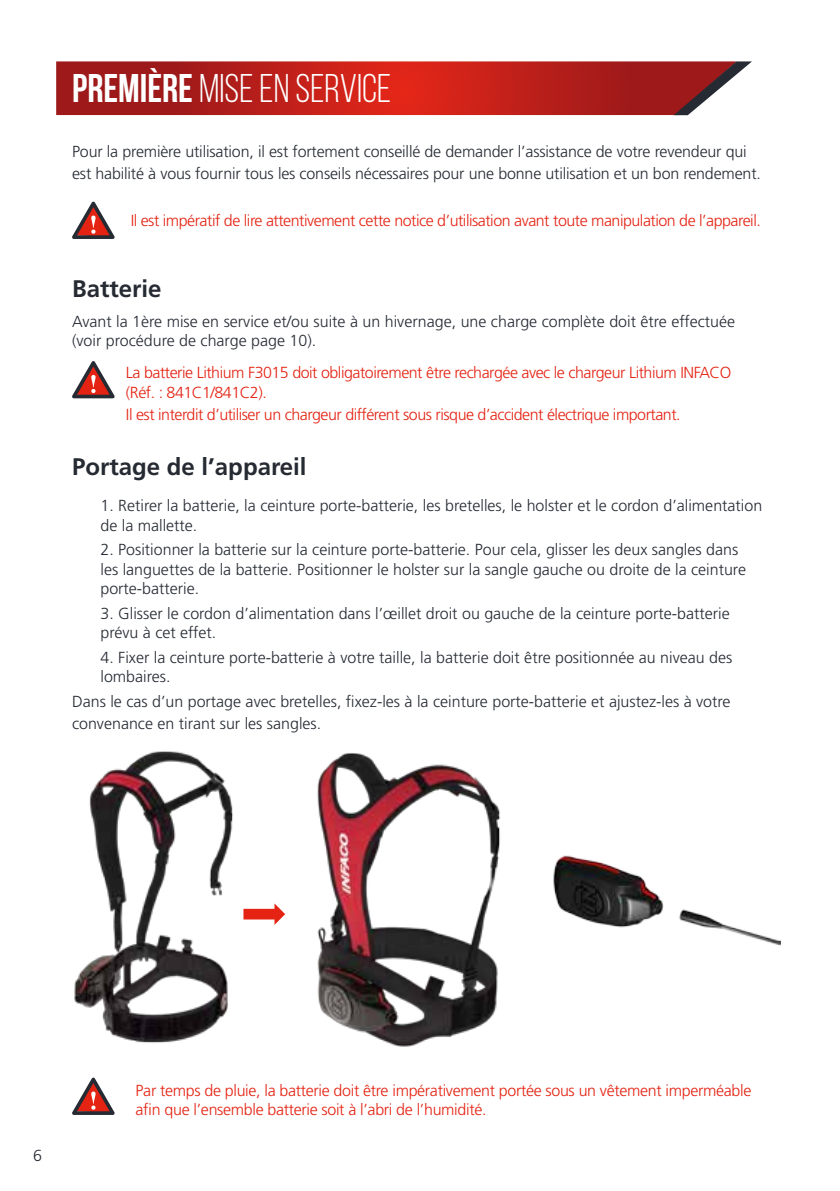
<style>
.page{position:relative;width:840px;height:1191px;background:#fff}
.page>*{position:absolute;margin:0;border:0;box-sizing:border-box;transform-origin:0 0}
.t1{font:40px "Bebas Neue";color:#fff}
.t2{font:700 24px "Frutiger Pro";color:#262b33}
.t3{font:300 16px/19.2px "Frutiger Pro";color:#262b33}
.t4{font:300 16px/19.2px "Frutiger Pro";letter-spacing:-.03em;color:#e42313}
.s1{font-weight:700}
</style>
<div class="page">
<svg style="left:56px;top:61px;width:695px;height:54px;background:#b62a26"></svg>
<svg style="left:72px;top:361px;width:43px;height:37px"></svg>
<svg style="left:72px;top:1077px;width:43px;height:38px"></svg>
<svg style="left:72px;top:202px;width:43px;height:37px"></svg>
<img style="left:74px;top:751px;width:159px;height:292px">
<img style="left:317px;top:753px;width:184px;height:294px">
<img style="left:553px;top:855px;width:227px;height:91px">
<svg style="left:243px;top:903px;width:42px;height:21px"></svg>
<h1 class="t1" style="left:72px;top:67px;width:320px"><span class="s1">PREMIèRE</span> MISE EN SERVICE</h1>
<p class="t3" style="left:72px;top:141px;width:690px;line-height:22px">Pour la première utilisation, il est fortement conseillé de demander l’assistance de votre revendeur qui est habilité à vous fournir tous les conseils nécessaires pour une bonne utilisation et un bon rendement.</p>
<p class="t4" style="left:131px;top:211px;width:631px">Il est impératif de lire attentivement cette notice d’utilisation avant toute manipulation de l’appareil.</p>
<h2 class="t2" style="left:72px;top:274px;width:91px">Batterie</h2>
<p class="t3" style="left:72px;top:312px;width:664px">Avant la 1ère mise en service et/ou suite à un hivernage, une charge complète doit être effectuée (voir procédure de charge page 10).</p>
<p class="t4" style="left:126px;top:363px;width:606px">La batterie Lithium F3015 doit obligatoirement être rechargée avec le chargeur Lithium INFACO (Réf. : 841C1/841C2).</p>
<p class="t4" style="left:126px;top:404px;width:556px">Il est interdit d’utiliser un chargeur différent sous risque d’accident électrique important.</p>
<h2 class="t2" style="left:72px;top:452px;width:236px">Portage de l’appareil</h2>
<p class="t3" style="left:100px;top:496px;width:663px">1. Retirer la batterie, la ceinture porte-batterie, les bretelles, le holster et le cordon d’alimentation de la mallette.</p>
<p class="t3" style="left:100px;top:540px;width:646px">2. Positionner la batterie sur la ceinture porte-batterie. Pour cela, glisser les deux sangles dans les languettes de la batterie. Positionner le holster sur la sangle gauche ou droite de la ceinture porte-batterie.</p>
<p class="t3" style="left:100px;top:603px;width:630px">3. Glisser le cordon d’alimentation dans l’œillet droit ou gauche de la ceinture porte-batterie prévu à cet effet.</p>
<p class="t3" style="left:100px;top:647px;width:633px">4. Fixer la ceinture porte-batterie à votre taille, la batterie doit être positionnée au niveau des lombaires.</p>
<p class="t3" style="left:72px;top:690px;width:659px;line-height:22px">Dans le cas d’un portage avec bretelles, fixez-les à la ceinture porte-batterie et ajustez-les à votre convenance en tirant sur les sangles.</p>
<p class="t3" style="left:33px;top:1146px;width:10px">6</p>
<p class="t4" style="left:135px;top:1080px;width:617px">Par temps de pluie, la batterie doit être impérativement portée sous un vêtement imperméable afin que l’ensemble batterie soit à l’abri de l’humidité.</p>
</div>
